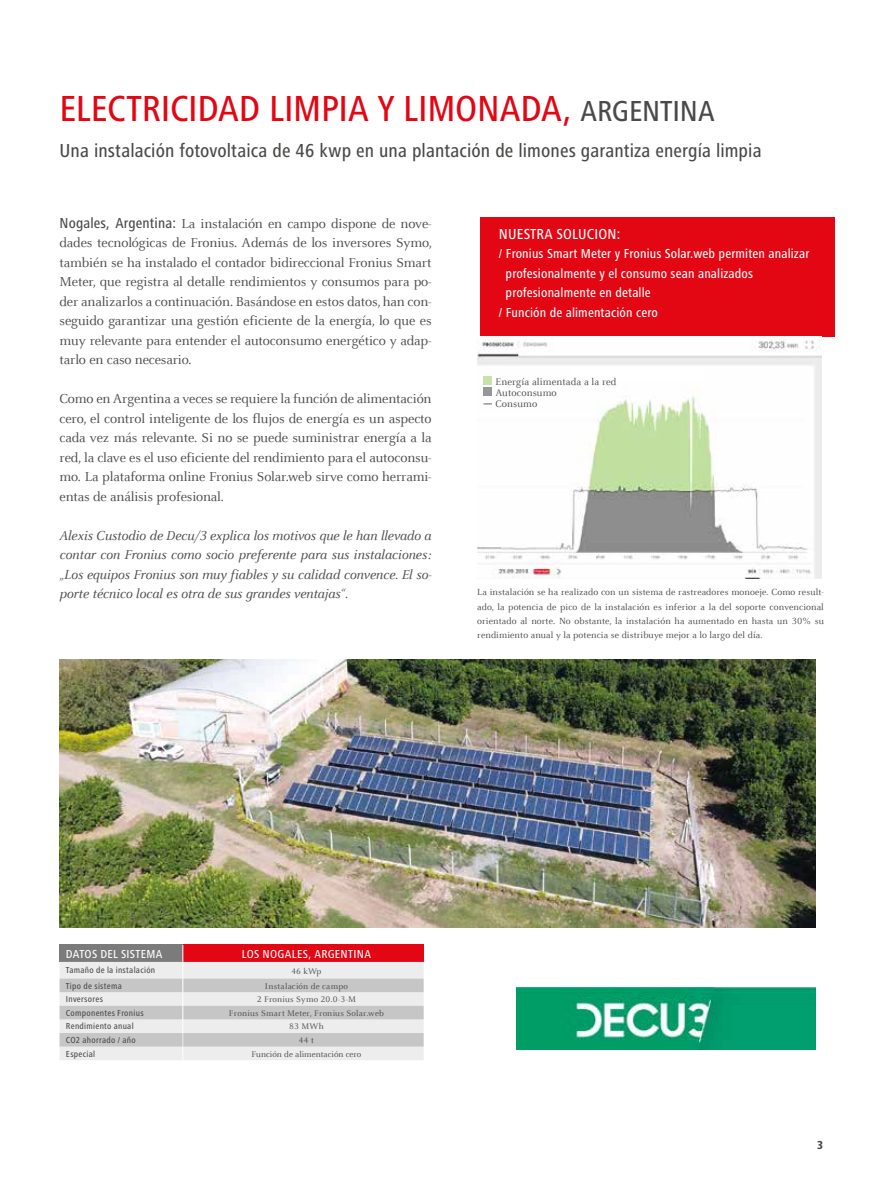
<style>
.page{position:relative;width:893px;height:1191px;background:#fff}
.page>*{position:absolute;margin:0;border:0;box-sizing:border-box;transform-origin:0 0}
.t1{font:500 condensed 37.5px "Frutiger Next LTW1 G";letter-spacing:-.005em;color:#e30613}
.t2{font:500 condensed 19.5px "Frutiger Next LTW1 G";letter-spacing:.005em;color:#4a4a49}
.t3{font:500 condensed 15px "Frutiger Next LTW1 G";letter-spacing:.01em;color:#fff}
.t4{font:14.25px/19.5px "Celeste Offc Pro";letter-spacing:-.01em;color:#4a4a49;text-align:justify}
.t5{font:italic 14.25px/19.5px "Celeste Offc Pro";letter-spacing:-.01em;color:#4a4a49;text-align:justify}
.t6{font:500 condensed 13.5px "Frutiger Next LTW1 G";letter-spacing:.01em;color:#fff}
.t7{font:500 condensed 12px "Frutiger Next LTW1 G";letter-spacing:.025em;color:#fff}
.t8{font:800 condensed 12px "Frutiger Next LTW1 G";color:#4a4a49}
.t9{font:10.5px/11.4px "Celeste Offc Pro";letter-spacing:.01em;color:#4a4a49}
.t10{font:9.75px/14.2px "Celeste Offc Pro";letter-spacing:.01em;color:#4a4a49;text-align:justify}
.t11{font:9px "Celeste Offc Pro";letter-spacing:.015em;color:#4a4a49}
.t12{font:500 condensed 9px "Frutiger Next LTW1 G";letter-spacing:.03em;color:#4a4a49}
.s1{font-size:30px;color:#4a4a49}
.s2{font-family:"Frutiger Next LTW1 G";font-weight:500;font-stretch:condensed;font-size:15px}
</style>
<div class="page">
<img style="left:60px;top:659px;width:755px;height:268px">
<svg style="left:60px;top:945px;width:364px;height:115px;background:#d8c3c4"></svg>
<img style="left:517px;top:987px;width:298px;height:62px">
<div style="left:480px;top:218px;width:355px;height:119px;background:#e30613"></div>
<img style="left:477px;top:337px;width:345px;height:242px">
<div style="left:570px;top:368px;width:134px;height:14px;background:#fff"></div>
<div style="left:483px;top:387px;width:9px;height:9px;background:#969798"></div>
<div style="left:483px;top:376px;width:9px;height:8px;background:#c8e3a9"></div>
<h1 class="t1" style="left:60px;top:87px;width:657px">ELECTRICIDAD LIMPIA Y LIMONADA, <span class="s1">ARGENTINA</span></h1>
<h2 class="t2" style="left:60px;top:139px;width:704px">Una instalación fotovoltaica de 46 kwp en una plantación de limones garantiza energía limpia</h2>
<p class="t4" style="left:60px;top:213px;width:374px"><span class="s2">Nogales, Argentina:</span> La instalación en campo dispone de nove&shy;dades tecnológicas de Fronius. Además de los inversores Symo, también se ha instalado el contador bidireccional Fronius Smart Meter, que registra al detalle rendimientos y consumos para po&shy;der analizarlos a continuación. Basándose en estos datos, han con&shy;seguido garantizar una gestión eficiente de la energía, lo que es muy relevante para entender el autoconsumo energético y adap&shy;tarlo en caso necesario.</p>
<p class="t4" style="left:60px;top:389px;width:374px">Como en Argentina a veces se requiere la función de alimentación cero, el control inteligente de los flujos de energía es un aspecto cada vez más relevante. Si no se puede suministrar energía a la red, la clave es el uso eficiente del rendimiento para el autoconsu&shy;mo. La plataforma online Fronius Solar.web sirve como herrami&shy;entas de análisis profesional.</p>
<p class="t5" style="left:60px;top:525px;width:374px">Alexis Custodio de Decu/3 explica los motivos que le han llevado a contar con Fronius como socio preferente para sus instalaciones: „Los equipos Fronius son muy fiables y su calidad convence. El so&shy;porte técnico local es otra de sus grandes ventajas“.</p>
<p class="t3" style="left:499px;top:225px;width:123px">NUESTRA SOLUCION:</p>
<p class="t6" style="left:499px;top:246px;width:312px">/ Fronius Smart Meter y Fronius Solar.web permiten analizar</p>
<p class="t6" style="left:506px;top:265px;width:249px">profesionalmente y el consumo sean analizados</p>
<p class="t6" style="left:506px;top:285px;width:147px">profesionalmente en detalle</p>
<p class="t6" style="left:499px;top:304px;width:160px">/ Función de alimentación cero</p>
<p class="t9" style="left:495px;top:375px;width:123px">Energía alimentada a la red<br>Autoconsumo<br>Consumo</p>
<p class="t10" style="left:477px;top:585px;width:348px">La instalación se ha realizado con un sistema de rastreadores monoeje. Como result&shy;ado, la potencia de pico de la instalación es inferior a la del soporte convencional orientado al norte. No obstante, la instalación ha aumentado en hasta un 30% su rendimiento anual y la potencia se distribuye mejor a lo largo del día.</p>
<p class="t7" style="left:66px;top:947px;width:98px">DATOS DEL SISTEMA</p>
<p class="t7" style="left:242px;top:947px;width:131px">LOS NOGALES, ARGENTINA</p>
<p class="t12" style="left:66px;top:965px;width:91px">Tamaño de la instalación</p>
<p class="t11" style="left:291px;top:965px;width:32px">46 kWp</p>
<p class="t12" style="left:66px;top:980px;width:57px">Tipo de sistema</p>
<p class="t11" style="left:265px;top:980px;width:85px">Instalación de campo</p>
<p class="t12" style="left:66px;top:994px;width:39px">Inversores</p>
<p class="t11" style="left:257px;top:994px;width:101px">2 Fronius Symo 20.0-3-M</p>
<p class="t12" style="left:66px;top:1007px;width:79px">Componentes Fronius</p>
<p class="t11" style="left:229px;top:1007px;width:157px">Fronius Smart Meter, Fronius Solar.web</p>
<p class="t12" style="left:66px;top:1021px;width:69px">Rendimiento anual</p>
<p class="t11" style="left:289px;top:1021px;width:36px">83 MWh</p>
<p class="t12" style="left:66px;top:1035px;width:71px">CO2 ahorrado / año</p>
<p class="t11" style="left:299px;top:1034px;width:17px">44 t</p>
<p class="t12" style="left:66px;top:1048px;width:31px">Especial</p>
<p class="t11" style="left:251px;top:1048px;width:111px">Función de alimentación cero</p>
<p class="t8" style="left:817px;top:1137px;width:8px">3</p>
</div>
